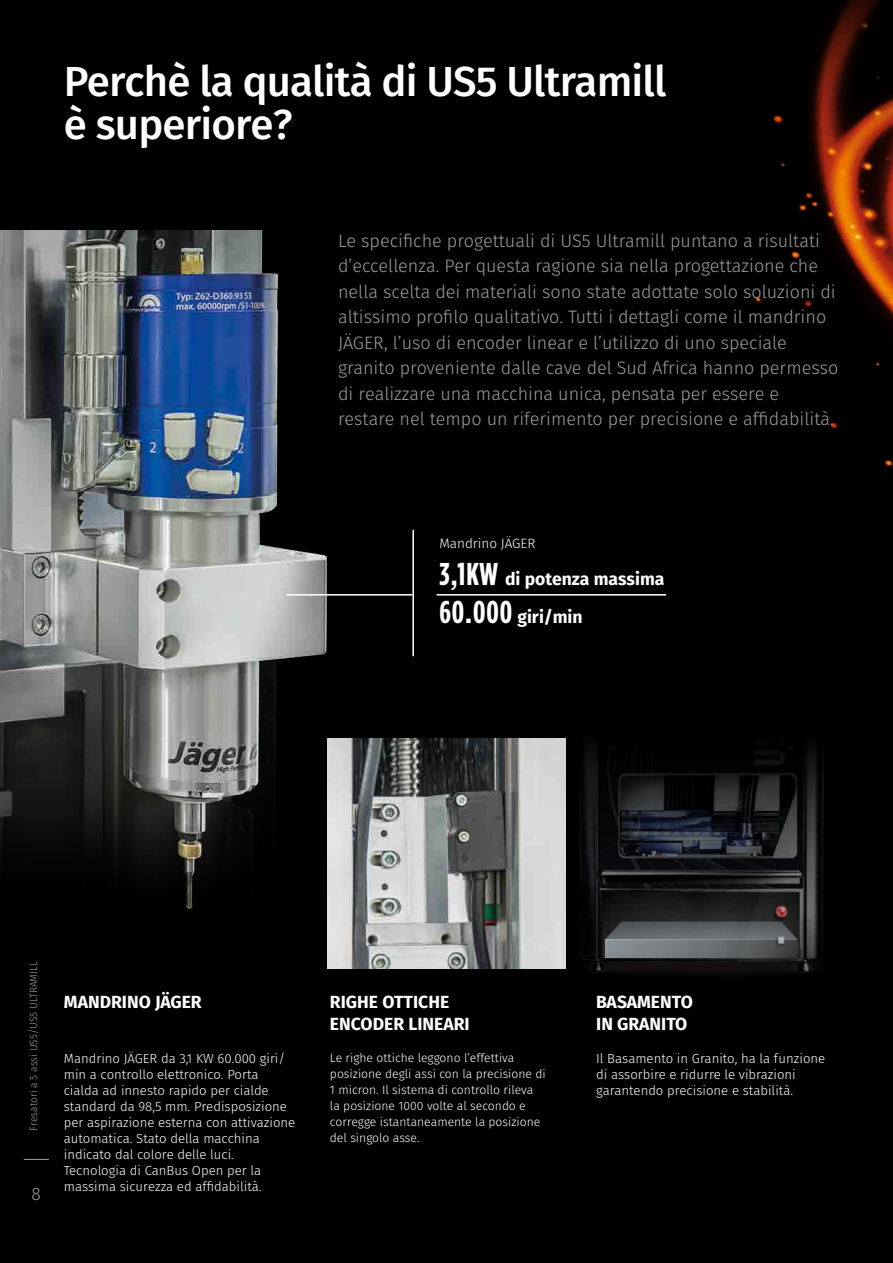
<style>
.page{position:relative;width:893px;height:1263px;background:#000}
.page>*{position:absolute;margin:0;border:0;box-sizing:border-box;transform-origin:0 0}
.t1{font:500 42px "Fira Sans";letter-spacing:-.02em;color:#fff}
.t2{font:300 18px/25.5px "Fira Sans";color:#9d9d9c}
.t3{font:700 17.55px/21.9px "Fira Sans";color:#fff}
.t4{font:300 13.5px "Fira Sans";color:#fff}
.Testo_paragrafi_norm{font:300 13.2px/16px "Fira Sans";color:#fff}
.Testo_paragrafi_norm-2{font:300 12.15px/16px "Fira Sans";color:#fff}
.t5{font:300 10.5px "Fira Sans";color:#9d9d9c}
.s1{font-family:"Gotham Condensed";font-size:31.5px}
</style>
<div class="page">
<img style="left:755px;top:0;width:138px;height:467px">
<img style="left:0;top:231px;width:437px;height:678px">
<img style="left:554px;top:594px;width:270px;height:379px">
<svg style="left:605px;top:940px;width:193px;height:18px;background:#696e71"></svg>
<svg style="left:605px;top:921px;width:193px;height:19px;background:#5a5e60"></svg>
<img style="left:327px;top:738px;width:239px;height:230px">
<hr style="left:412px;top:530px;width:2px;height:126px;background:#fff">
<hr style="left:286px;top:594px;width:126px;height:2px;background:#fff">
<hr style="left:437px;top:594px;width:229px;height:2px;background:#fff">
<svg style="left:24px;top:1159px;width:25px;height:1px"></svg>
<p class="t1" style="left:64px;top:51px;width:604px">Perchè la qualità di US5 Ultramill</p>
<p class="t1" style="left:64px;top:95px;width:230px">è superiore?</p>
<p class="t2" style="left:338px;top:228px;width:502px">Le specifiche progettuali di US5 Ultramill puntano a risultati d’eccellenza. Per questa ragione sia nella progettazione che nella scelta dei materiali sono state adottate solo soluzioni di altissimo profilo qualitativo. Tutti i dettagli come il mandrino JÄGER, l’uso di encoder linear e l’utilizzo di uno speciale granito proveniente dalle cave del Sud Africa hanno permesso di realizzare una macchina unica, pensata per essere e restare nel tempo un riferimento per precisione e affidabilità.</p>
<p class="t4" style="left:439px;top:533px;width:97px">Mandrino JÄGER</p>
<p class="t3" style="left:439px;top:568px;width:227px"><span class="s1">3,1KW</span> di potenza massima</p>
<p class="t3" style="left:439px;top:606px;width:145px"><span class="s1">60.000</span> giri/min</p>
<p class="t5" style="left:26px;top:1130px;width:171px;rotate:-90deg">Fresatori a 5 assi US5/US5 ULTRAMILL</p>
<p class="t2" style="left:32px;top:1181px;width:11px">8</p>
<p class="t3" style="left:64px;top:991px;width:140px">MANDRINO JÄGER</p>
<p class="Testo_paragrafi_norm" style="left:64px;top:1050px;width:233px">Mandrino JÄGER da 3,1 KW 60.000 giri/ min a controllo elettronico. Porta cialda ad innesto rapido per cialde standard da 98,5 mm. Predisposizione per aspirazione esterna con attivazione automatica. Stato della macchina indicato dal colore delle luci.<br>Tecnologia di CanBus Open per la massima sicurezza ed affidabilità.</p>
<p class="t3" style="left:330px;top:991px;width:121px">RIGHE OTTICHE</p>
<p class="t3" style="left:330px;top:1013px;width:141px">ENCODER LINEARI</p>
<p class="Testo_paragrafi_norm-2" style="left:330px;top:1049px;width:217px">Le righe ottiche leggono l’effettiva posizione degli assi con la precisione di 1 micron. Il sistema di controllo rileva la posizione 1000 volte al secondo e corregge istantaneamente la posizione del singolo asse.</p>
<p class="t3" style="left:596px;top:991px;width:98px">BASAMENTO<br>IN GRANITO</p>
<p class="Testo_paragrafi_norm" style="left:596px;top:1050px;width:231px">Il Basamento in Granito, ha la funzione di assorbire e ridurre le vibrazioni garantendo precisione e stabilità.</p>
</div>
